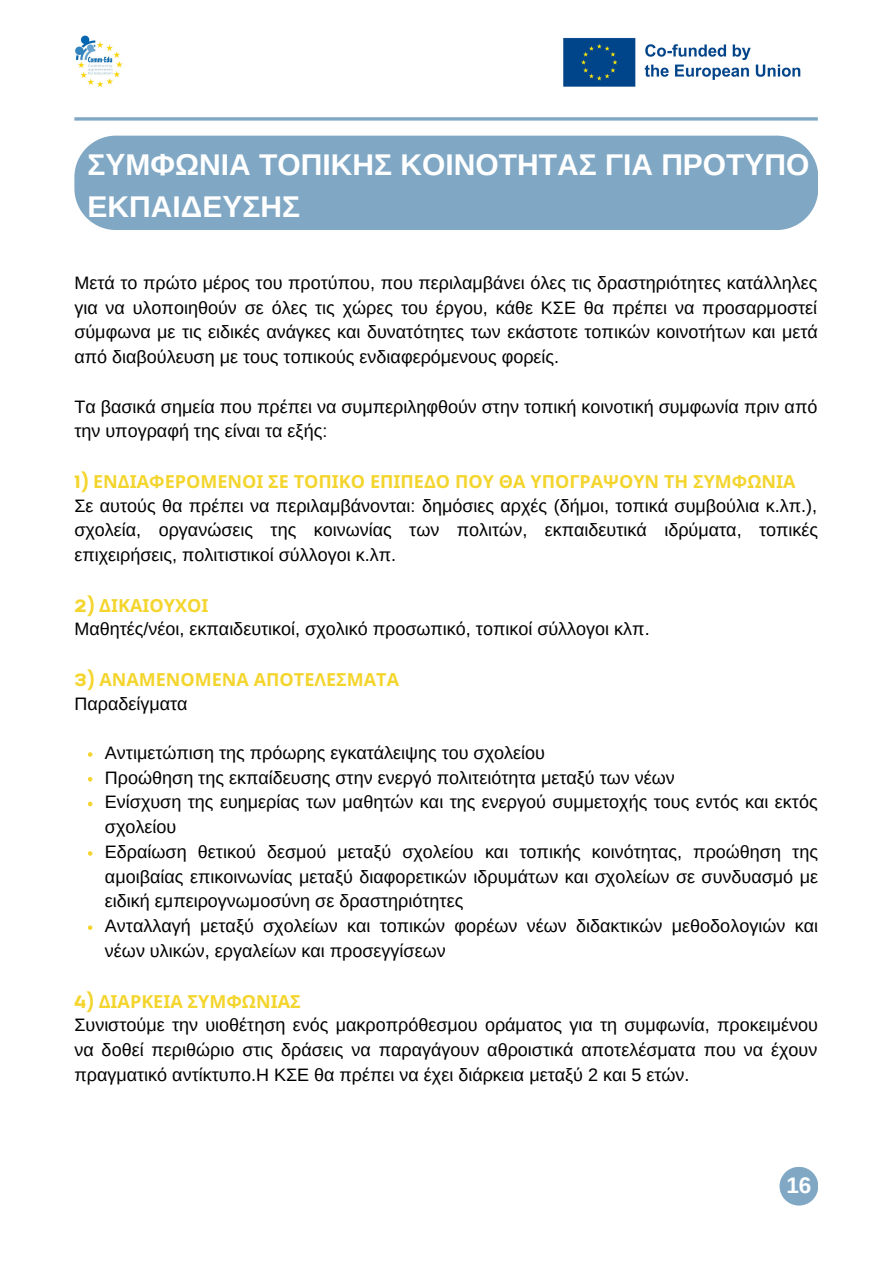
<style>
.page{position:relative;width:893px;height:1264px;background:#fff}
.page>*{position:absolute;margin:0;border:0;box-sizing:border-box;transform-origin:0 0}
.t1{font:700 30px/41.5px "Arimo";color:#fff}
.t2{font:700 22.5px "Arimo";color:#fff}
.t3{font:18px/24.8px "Arimo";color:#000;text-align:justify}
.t4{font:700 18px "Noto Sans";color:#f4d52e}
.s1{font-family:"Serithai Expanded";font-weight:800}
</style>
<div class="page">
<img style="left:75px;top:35px;width:48px;height:53px">
<img style="left:563px;top:37px;width:238px;height:50px">
<svg style="left:74px;top:117px;width:743px;height:4px;background:#93b5cd"></svg>
<div style="left:74px;top:136px;width:744px;height:94px;background:#80a8c5"></div>
<svg style="left:88px;top:752px;width:4px;height:4px"></svg>
<svg style="left:88px;top:777px;width:4px;height:4px"></svg>
<svg style="left:88px;top:801px;width:4px;height:5px"></svg>
<svg style="left:88px;top:851px;width:4px;height:4px"></svg>
<svg style="left:88px;top:925px;width:4px;height:4px"></svg>
<div style="left:779px;top:1166px;width:39px;height:39px;background:#80a8c5;border-radius:50%"></div>
<p class="t1" style="left:88px;top:144px;width:723px">ΣΥΜΦΩΝΙΑ ΤΟΠΙΚΗΣ ΚΟΙΝΟΤΗΤΑΣ ΓΙΑ ΠΡΟΤΥΠΟ<br>ΕΚΠΑΙΔΕΥΣΗΣ</p>
<p class="t3" style="left:74px;top:270px;width:745px">Μετά το πρώτο μέρος του προτύπου, που περιλαμβάνει όλες τις δραστηριότητες κατάλληλες για να υλοποιηθούν σε όλες τις χώρες του έργου, κάθε ΚΣΕ θα πρέπει να προσαρμοστεί σύμφωνα με τις ειδικές ανάγκες και δυνατότητες των εκάστοτε τοπικών κοινοτήτων και μετά από διαβούλευση με τους τοπικούς ενδιαφερόμενους φορείς.</p>
<p class="t3" style="left:74px;top:394px;width:744px">Τα βασικά σημεία που πρέπει να συμπεριληφθούν στην τοπική κοινοτική συμφωνία πριν από την υπογραφή της είναι τα εξής:</p>
<p class="t4" style="left:74px;top:468px;width:722px"><span class="s1">1)</span> ΕΝΔΙΑΦΕΡΟΜΕΝΟΙ ΣΕ ΤΟΠΙΚΟ ΕΠΙΠΕΔΟ ΠΟΥ ΘΑ ΥΠΟΓΡΑΨΟΥΝ ΤΗ ΣΥΜΦΩΝΙΑ</p>
<p class="t3" style="left:74px;top:493px;width:745px">Σε αυτούς θα πρέπει να περιλαμβάνονται: δημόσιες αρχές (δήμοι, τοπικά συμβούλια κ.λπ.), σχολεία, οργανώσεις της κοινωνίας των πολιτών, εκπαιδευτικά ιδρύματα, τοπικές επιχειρήσεις, πολιτιστικοί σύλλογοι κ.λπ.</p>
<p class="t4" style="left:74px;top:592px;width:135px"><span class="s1">2)</span> ΔΙΚΑΙΟΥΧΟΙ</p>
<p class="t3" style="left:74px;top:616px;width:576px">Μαθητές/νέοι, εκπαιδευτικοί, σχολικό προσωπικό, τοπικοί σύλλογοι κλπ.</p>
<p class="t4" style="left:74px;top:666px;width:326px"><span class="s1">3)</span> ΑΝΑΜΕΝΟΜΕΝΑ ΑΠΟΤΕΛΕΣΜΑΤΑ</p>
<p class="t3" style="left:74px;top:691px;width:115px">Παραδείγματα</p>
<p class="t3" style="left:105px;top:740px;width:441px">Αντιμετώπιση της πρόωρης εγκατάλειψης του σχολείου</p>
<p class="t3" style="left:105px;top:765px;width:571px">Προώθηση της εκπαίδευσης στην ενεργό πολιτειότητα μεταξύ των νέων</p>
<p class="t3" style="left:105px;top:789px;width:714px">Ενίσχυση της ευημερίας των μαθητών και της ενεργού συμμετοχής τους εντός και εκτός σχολείου</p>
<p class="t3" style="left:105px;top:839px;width:714px">Εδραίωση θετικού δεσμού μεταξύ σχολείου και τοπικής κοινότητας, προώθηση της αμοιβαίας επικοινωνίας μεταξύ διαφορετικών ιδρυμάτων και σχολείων σε συνδυασμό με ειδική εμπειρογνωμοσύνη σε δραστηριότητες</p>
<p class="t3" style="left:105px;top:913px;width:714px">Ανταλλαγή μεταξύ σχολείων και τοπικών φορέων νέων διδακτικών μεθοδολογιών και νέων υλικών, εργαλείων και προσεγγίσεων</p>
<p class="t4" style="left:74px;top:988px;width:228px"><span class="s1">4)</span> ΔΙΑΡΚΕΙΑ ΣΥΜΦΩΝΙΑΣ</p>
<p class="t3" style="left:74px;top:1012px;width:745px">Συνιστούμε την υιοθέτηση ενός μακροπρόθεσμου οράματος για τη συμφωνία, προκειμένου να δοθεί περιθώριο στις δράσεις να παραγάγουν αθροιστικά αποτελέσματα που να έχουν πραγματικό αντίκτυπο.Η ΚΣΕ θα πρέπει να έχει διάρκεια μεταξύ 2 και 5 ετών.</p>
<p class="t2" style="left:786px;top:1172px;width:26px">16</p>
</div>
